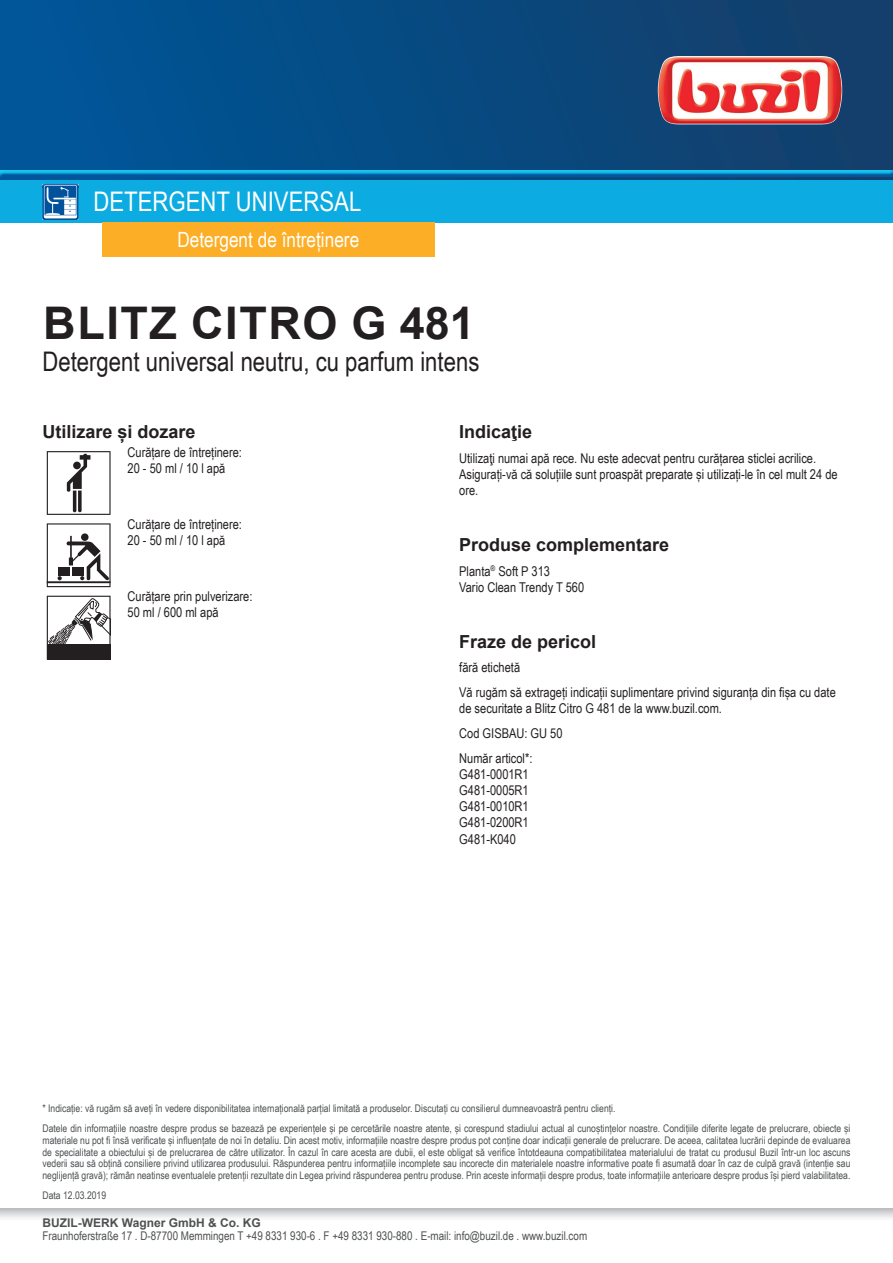
<style>
.page{position:relative;width:893px;height:1263px;background:#fff}
.page>*{position:absolute;margin:0;border:0;box-sizing:border-box;transform-origin:0 0}
.t1{font:700 45px "Arial";letter-spacing:.035em;color:#231f20}
.t2{font:27px "Arial Narrow";color:#231f20}
.t3{font:27px "Arial Narrow";color:#fff}
.t4{font:21px "Arial Narrow";color:#fff}
.t5{font:700 18px "Arial";color:#231f20}
.t6{font:13.5px/16.2px "Arial Narrow";color:#231f20}
.t7{font:12px "Arial Narrow";color:#4e5151}
.t8{font:700 12px "Arial";color:#4e5151}
.t9{font:10.5px/11.7px "Arial Narrow";color:#4d5152}
</style>
<div class="page">
<svg style="left:0;top:1209px;width:893px;height:9px;background:#d9dadc"></svg>
<svg style="left:47px;top:451px;width:64px;height:64px"></svg>
<svg style="left:47px;top:523px;width:64px;height:64px"></svg>
<svg style="left:47px;top:596px;width:64px;height:63px"></svg>
<div style="left:0;top:0;width:893px;height:180px;background:linear-gradient(to right,#00569a,#143e69)"></div>
<img style="left:658px;top:56px;width:184px;height:68px">
<hr style="left:0;top:0;width:1px;height:180px;background:#015599">
<div style="left:0;top:169px;width:893px;height:8px;background:#015599;opacity:.75"></div>
<div style="left:0;top:180px;width:893px;height:43px;background:#0cabe1"></div>
<img style="left:43px;top:184px;width:35px;height:36px">
<svg style="left:44px;top:185px;width:35px;height:33px"></svg>
<div style="left:102px;top:223px;width:333px;height:34px;background:#fbae26"></div>
<h2 class="t3" style="left:94px;top:182px;width:269px">DETERGENT UNIVERSAL</h2>
<h3 class="t4" style="left:177px;top:225px;width:183px">Detergent de întreținere</h3>
<h1 class="t1" style="left:43px;top:291px;width:433px">BLITZ CITRO G 481</h1>
<h2 class="t2" style="left:43px;top:342px;width:438px">Detergent universal neutru, cu parfum intens</h2>
<h3 class="t5" style="left:43px;top:419px;width:155px">Utilizare și dozare</h3>
<p class="t6" style="left:128px;top:443px;width:116px">Curățare de întreținere:<br>20 - 50 ml / 10 l apă</p>
<p class="t6" style="left:128px;top:516px;width:116px">Curățare de întreținere:<br>20 - 50 ml / 10 l apă</p>
<p class="t6" style="left:128px;top:588px;width:126px">Curățare prin pulverizare:<br>50 ml / 600 ml apă</p>
<h3 class="t5" style="left:459px;top:419px;width:75px">Indicaţie</h3>
<p class="t6" style="left:459px;top:450px;width:380px">Utilizaţi numai apă rece. Nu este adecvat pentru curățarea sticlei acrilice.<br>Asigurați-vă că soluțiile sunt proaspăt preparate și utilizați-le în cel mult 24 de ore.</p>
<h3 class="t5" style="left:459px;top:532px;width:212px">Produse complementare</h3>
<p class="t6" style="left:459px;top:562px;width:126px">Planta<sup>®</sup> Soft P 313<br>Vario Clean Trendy T 560</p>
<h3 class="t5" style="left:459px;top:629px;width:139px">Fraze de pericol</h3>
<p class="t6" style="left:459px;top:655px;width:378px;line-height:24.8px">fără etichetă<br>Vă rugăm să extrageți indicații suplimentare privind siguranța din fișa cu date</p>
<p class="t6" style="left:459px;top:696px;width:264px;line-height:24.8px">de securitate a Blitz Citro G 481 de la www.buzil.com.<br>Cod GISBAU: GU 50<br>Număr articol*:</p>
<p class="t6" style="left:459px;top:765px;width:71px;text-align:justify">G481-0001R1<br>G481-0005R1<br>G481-0010R1<br>G481-0200R1<br>G481-K040</p>
<p class="t9" style="left:43px;top:1098px;width:809px;line-height:20.2px">* Indicație: vă rugăm să aveți în vedere disponibilitatea internațională parțial limitată a produselor. Discutați cu consilierul dumneavoastră pentru clienți.<br>Datele din informațiile noastre despre produs se bazează pe experiențele și pe cercetările noastre atente, și corespund stadiului actual al cunoștințelor noastre. Condițiile diferite legate de prelucrare, obiecte și</p>
<p class="t9" style="left:43px;top:1134px;width:809px;text-align:justify">materiale nu pot fi însă verificate și influențate de noi în detaliu. Din acest motiv, informațiile noastre despre produs pot conține doar indicații generale de prelucrare. De aceea, calitatea lucrării depinde de evaluarea de specialitate a obiectului și de prelucrarea de către utilizator. În cazul în care acesta are dubii, el este obligat să verifice întotdeauna compatibilitatea materialului de tratat cu produsul Buzil într-un loc ascuns vederii sau să obțină consiliere privind utilizarea produsului. Răspunderea pentru informațiile incomplete sau incorecte din materialele noastre informative poate fi asumată doar în caz de culpă gravă (intenție sau neglijență gravă); rămân neatinse eventualele pretenții rezultate din Legea privind răspunderea pentru produse. Prin aceste informații despre produs, toate informațiile anterioare despre produs își pierd valabilitatea.</p>
<p class="t9" style="left:43px;top:1189px;width:65px">Data 12.03.2019</p>
<p class="t8" style="left:43px;top:1214px;width:220px">BUZIL-WERK Wagner GmbH &amp; Co. KG</p>
<p class="t7" style="left:43px;top:1227px;width:546px">Fraunhoferstraße 17 . D-87700 Memmingen T +49 8331 930-6 . F +49 8331 930-880 . E-mail: info@buzil.de . www.buzil.com</p>
</div>
